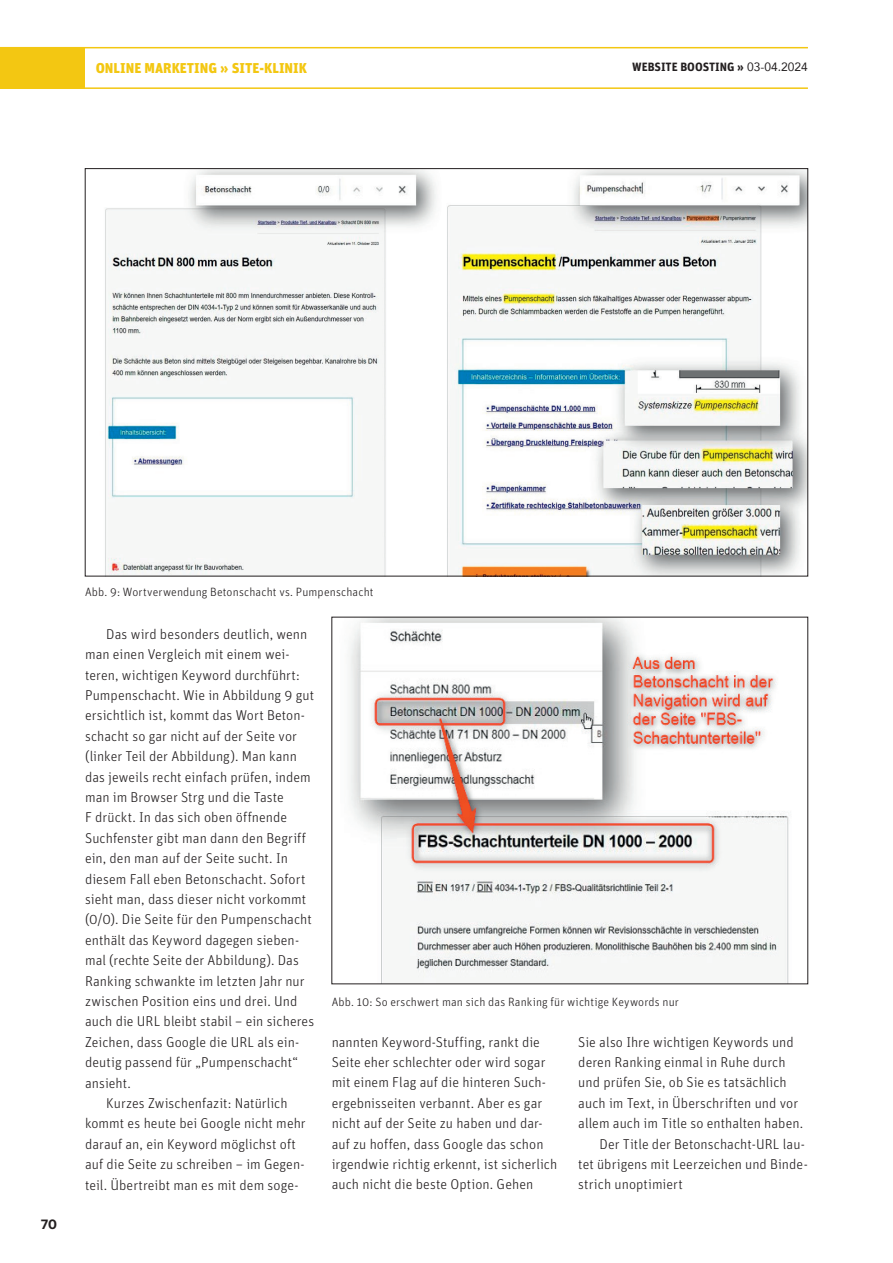
<style>
.page{position:relative;width:893px;height:1263px;background:#fff}
.page>*{position:absolute;margin:0;border:0;box-sizing:border-box;transform-origin:0 0}
.t1{font:300 14.25px/20.4px "Unit";letter-spacing:.005em;color:#231f20}
.t2{font:900 14.25px "Unit";color:#f3c712}
.t3{font:700 12.75px "Benton Sans";color:#231f20}
.t4{font:300 12px "Unit";letter-spacing:.015em;color:#231f20}
.t5{font:700 12px "Unit";color:#231f20}
.s1{font-family:"Avenir";font-weight:400}
</style>
<div class="page">
<div style="left:0;top:47px;width:85px;height:41px;background:#f3c712"></div>
<hr style="left:0;top:47px;width:808px;height:1px;background:#f3c712">
<hr style="left:0;top:87px;width:808px;height:2px;background:#f3c712">
<img style="left:105px;top:170px;width:701px;height:404px">
<img style="left:350px;top:619px;width:439px;height:363px">
<p class="t2" style="left:96px;top:59px;width:213px">ONLINE MARKETING » SITE-KLINIK</p>
<p class="t5" style="left:632px;top:59px;width:177px">WEBSITE BOOSTING » <span class="s1">03-04.2024</span></p>
<p class="t3" style="left:41px;top:1217px;width:17px">70</p>
<p class="t4" style="left:85px;top:585px;width:290px">Abb. 9: Wortverwendung Betonschacht vs. Pumpenschacht</p>
<p class="t1" style="left:106px;top:624px;width:203px">Das wird besonders deutlich, wenn</p>
<p class="t1" style="left:85px;top:644px;width:206px">man einen Vergleich mit einem wei-</p>
<p class="t1" style="left:85px;top:664px;width:216px">teren, wichtigen Keyword durchführt:</p>
<p class="t1" style="left:85px;top:685px;width:231px">Pumpenschacht. Wie in Abbildung 9 gut</p>
<p class="t1" style="left:85px;top:705px;width:222px">ersichtlich ist, kommt das Wort Beton-</p>
<p class="t1" style="left:85px;top:726px;width:213px">schacht so gar nicht auf der Seite vor</p>
<p class="t1" style="left:85px;top:746px;width:213px">(linker Teil der Abbildung). Man kann</p>
<p class="t1" style="left:85px;top:766px;width:227px">das jeweils recht einfach prüfen, indem</p>
<p class="t1" style="left:85px;top:787px;width:200px">man im Browser Strg und die Taste</p>
<p class="t1" style="left:85px;top:807px;width:204px">F drückt. In das sich oben öffnende</p>
<p class="t1" style="left:85px;top:827px;width:222px">Suchfenster gibt man dann den Begriff</p>
<p class="t1" style="left:85px;top:848px;width:204px">ein, den man auf der Seite sucht. In</p>
<p class="t1" style="left:85px;top:868px;width:222px">diesem Fall eben Betonschacht. Sofort</p>
<p class="t1" style="left:85px;top:889px;width:223px">sieht man, dass dieser nicht vorkommt</p>
<p class="t1" style="left:85px;top:909px;width:228px">(0/0). Die Seite für den Pumpenschacht</p>
<p class="t1" style="left:85px;top:929px;width:216px">enthält das Keyword dagegen sieben-</p>
<p class="t1" style="left:85px;top:950px;width:215px">mal (rechte Seite der Abbildung). Das</p>
<p class="t1" style="left:85px;top:970px;width:221px">Ranking schwankte im letzten Jahr nur</p>
<p class="t1" style="left:85px;top:991px;width:214px">zwischen Position eins und drei. Und</p>
<p class="t1" style="left:85px;top:1011px;width:231px">auch die URL bleibt stabil – ein sicheres</p>
<p class="t1" style="left:85px;top:1031px;width:216px">Zeichen, dass Google die URL als ein-</p>
<p class="t1" style="left:85px;top:1052px;width:214px">deutig passend für „Pumpenschacht“</p>
<p class="t1" style="left:85px;top:1072px;width:47px">ansieht.</p>
<p class="t1" style="left:106px;top:1093px;width:183px">Kurzes Zwischenfazit: Natürlich</p>
<p class="t1" style="left:85px;top:1113px;width:222px">kommt es heute bei Google nicht mehr</p>
<p class="t1" style="left:85px;top:1133px;width:213px">darauf an, ein Keyword möglichst oft</p>
<p class="t1" style="left:85px;top:1154px;width:221px">auf die Seite zu schreiben – im Gegen-</p>
<p class="t1" style="left:85px;top:1174px;width:215px">teil. Übertreibt man es mit dem soge-</p>
<p class="t4" style="left:332px;top:995px;width:349px">Abb. 10: So erschwert man sich das Ranking für wichtige Keywords nur</p>
<p class="t1" style="left:332px;top:1031px;width:227px">nannten Keyword-Stuffing, rankt die Seite eher schlechter oder wird sogar mit einem Flag auf die hinteren Such&shy;ergebnisseiten verbannt. Aber es gar nicht auf der Seite zu haben und dar&shy;auf zu hoffen, dass Google das schon irgendwie richtig erkennt, ist sicherlich auch nicht die beste Option. Gehen</p>
<p class="t1" style="left:578px;top:1031px;width:217px">Sie also Ihre wichtigen Keywords und</p>
<p class="t1" style="left:578px;top:1052px;width:209px">deren Ranking einmal in Ruhe durch</p>
<p class="t1" style="left:578px;top:1072px;width:210px">und prüfen Sie, ob Sie es tatsächlich</p>
<p class="t1" style="left:578px;top:1092px;width:221px">auch im Text, in Überschriften und vor</p>
<p class="t1" style="left:578px;top:1113px;width:226px">allem auch im Title so enthalten haben.</p>
<p class="t1" style="left:600px;top:1133px;width:207px">Der Title der Betonschacht-URL lau-</p>
<p class="t1" style="left:578px;top:1154px;width:231px">tet übrigens mit Leerzeichen und Binde-</p>
<p class="t1" style="left:578px;top:1174px;width:106px">strich unoptimiert</p>
</div>
